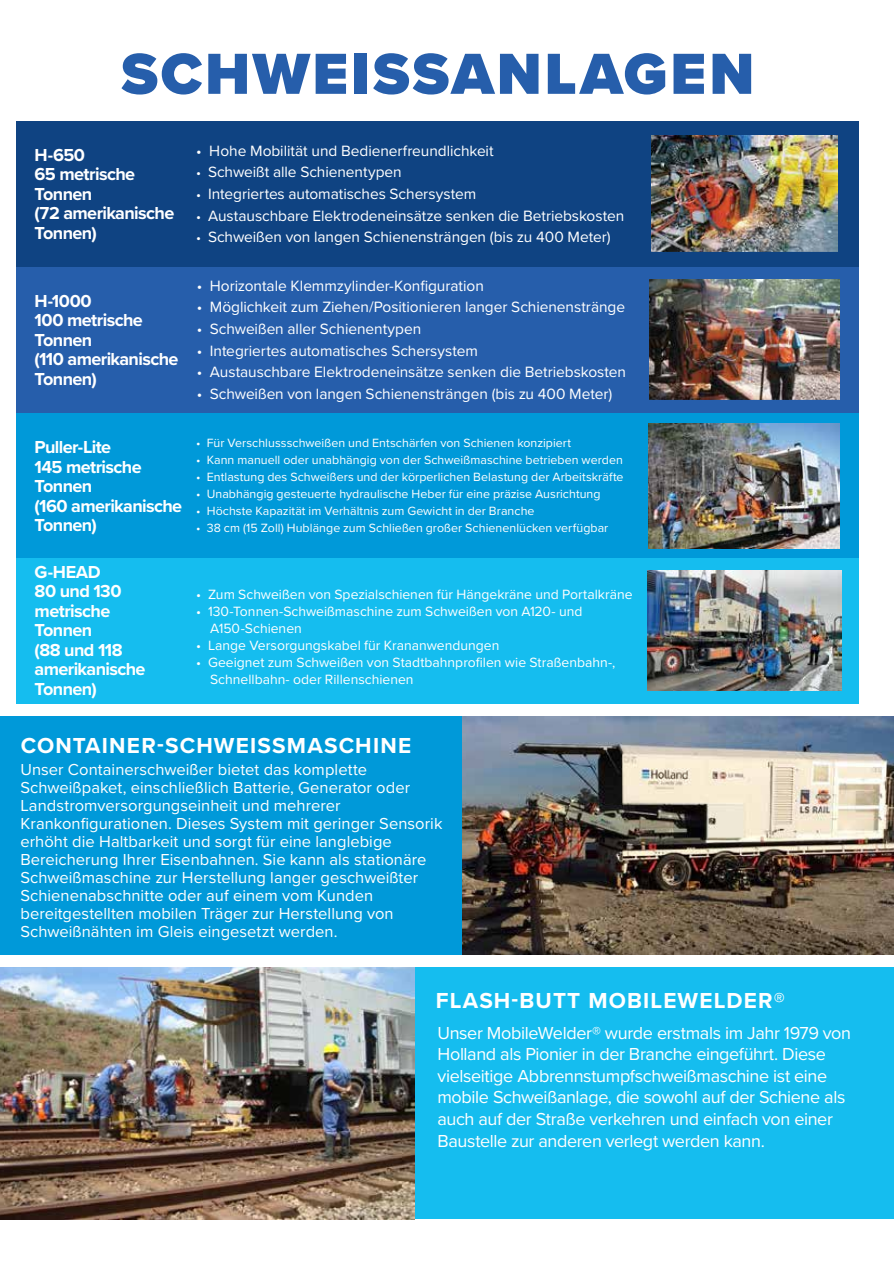
<style>
.page{position:relative;width:894px;height:1263px;background:#fff}
.page>*{position:absolute;margin:0;border:0;box-sizing:border-box;transform-origin:0 0}
.t1{font:900 60px "Proxima Nova";letter-spacing:.045em;color:#265eab}
.t2{font:700 22.5px "Proxima Nova";letter-spacing:.05em;color:#fff}
.t3{font:18px/21.6px "Proxima Nova";letter-spacing:-.02em;color:#fff}
.t4{font:700 18px/19.5px "Proxima Nova";letter-spacing:-.035em;color:#fff}
.t5{font:16.5px/18px "Proxima Nova";color:#fff}
.t6{font:15.45px "Proxima Nova";letter-spacing:-.005em;color:#fff}
.t7{font:13.95px/17px "Proxima Nova";color:#fff}
.t8{font:12.45px "Proxima Nova";letter-spacing:.005em;color:#fff}
.s1{font-size:13.95px}
</style>
<div class="page">
<div style="left:0;top:716px;width:893px;height:239px;background:#0099d9"></div>
<div style="left:0;top:967px;width:893px;height:252px;background:#15bdef"></div>
<img style="left:0;top:967px;width:414px;height:252px">
<img style="left:462px;top:716px;width:431px;height:239px">
<div style="left:16px;top:122px;width:842px;height:145px;background:#0f4382"></div>
<div style="left:16px;top:267px;width:842px;height:146px;background:#265eab"></div>
<div style="left:16px;top:413px;width:842px;height:145px;background:#0099d9"></div>
<div style="left:16px;top:558px;width:842px;height:146px;background:#15bdef"></div>
<img style="left:651px;top:136px;width:186px;height:116px">
<img style="left:649px;top:280px;width:190px;height:120px">
<img style="left:648px;top:423px;width:191px;height:126px">
<img style="left:647px;top:570px;width:194px;height:121px">
<h1 class="t1" style="left:121px;top:29px;width:634px">SCHWEISSANLAGEN</h1>
<p class="t4" style="left:35px;top:145px;width:141px">H-650<br>65 metrische<br>Tonnen<br>(72 amerikanische<br>Tonnen)</p>
<p class="t4" style="left:35px;top:290px;width:145px">H-1000<br>100 metrische<br>Tonnen<br>(110 amerikanische<br>Tonnen)</p>
<p class="t4" style="left:35px;top:437px;width:149px">Puller-Lite<br>145 metrische<br>Tonnen<br>(160 amerikanische<br>Tonnen)</p>
<p class="t4" style="left:35px;top:562px;width:112px">G-HEAD<br>80 und 130 metrische<br>Tonnen<br>(88 und 118 amerikanische<br>Tonnen)</p>
<p class="t6" style="left:196px;top:139px;width:299px">• Hohe Mobilität und Bedienerfreundlichkeit</p>
<p class="t6" style="left:196px;top:161px;width:207px"><span class="s1">•</span> Schweißt alle Schienentypen</p>
<p class="t6" style="left:196px;top:182px;width:281px"><span class="s1">•</span> Integriertes automatisches Schersystem</p>
<p class="t6" style="left:196px;top:204px;width:429px"><span class="s1">•</span> Austauschbare Elektrodeneinsätze senken die Betriebskosten</p>
<p class="t6" style="left:196px;top:226px;width:415px"><span class="s1">•</span> Schweißen von langen Schienensträngen (bis zu 400 Meter)</p>
<p class="t6" style="left:197px;top:274px;width:288px">• Horizontale Klemmzylinder-Konfiguration</p>
<p class="t6" style="left:197px;top:296px;width:430px">• Möglichkeit zum Ziehen/Positionieren langer Schienenstränge</p>
<p class="t6" style="left:197px;top:317px;width:226px">• Schweißen aller Schienentypen</p>
<p class="t6" style="left:197px;top:339px;width:283px">• Integriertes automatisches Schersystem</p>
<p class="t6" style="left:197px;top:361px;width:430px">• Austauschbare Elektrodeneinsätze senken die Betriebskosten</p>
<p class="t6" style="left:197px;top:382px;width:417px">• Schweißen von langen Schienensträngen (bis zu 400 Meter)</p>
<p class="t8" style="left:196px;top:433px;width:376px">• Für Verschlussschweißen und Entschärfen von Schienen konzipiert</p>
<p class="t8" style="left:196px;top:450px;width:428px">• Kann manuell oder unabhängig von der Schweißmaschine betrieben werden</p>
<p class="t8" style="left:196px;top:467px;width:428px">• Entlastung des Schweißers und der körperlichen Belastung der Arbeitskräfte</p>
<p class="t8" style="left:196px;top:484px;width:406px">• Unabhängig gesteuerte hydraulische Heber für eine präzise Ausrichtung</p>
<p class="t8" style="left:196px;top:502px;width:339px">• Höchste Kapazität im Verhältnis zum Gewicht in der Branche</p>
<p class="t8" style="left:196px;top:519px;width:413px">• 38 cm (15 Zoll) Hublänge zum Schließen großer Schienenlücken verfügbar</p>
<p class="t7" style="left:196px;top:586px;width:437px">• Zum Schweißen von Spezialschienen für Hängekräne und Portalkräne</p>
<p class="t7" style="left:210px;top:603px;width:374px;text-indent:-14px">• 130-Tonnen-Schweißmaschine zum Schweißen von A120- und<br>A150-Schienen</p>
<p class="t7" style="left:196px;top:637px;width:304px">• Lange Versorgungskabel für Krananwendungen</p>
<p class="t7" style="left:210px;top:654px;width:407px;text-indent:-14px">• Geeignet zum Schweißen von Stadtbahnprofilen wie Straßenbahn-,<br>Schnellbahn- oder Rillenschienen</p>
<h2 class="t2" style="left:21px;top:729px;width:392px">CONTAINER-SCHWEISSMASCHINE</h2>
<p class="t5" style="left:20px;top:760px;width:423px">Unser Containerschweißer bietet das komplette Schweißpaket, einschließlich Batterie, Generator oder Landstromversorgungseinheit und mehrerer Krankonfigurationen. Dieses System mit geringer Sensorik erhöht die Haltbarkeit und sorgt für eine langlebige Bereicherung Ihrer Eisenbahnen. Sie kann als stationäre Schweißmaschine zur Herstellung langer geschweißter Schienenabschnitte oder auf einem vom Kunden bereitgestellten mobilen Träger zur Herstellung von Schweißnähten im Gleis eingesetzt werden.</p>
<h2 class="t2" style="left:436px;top:983px;width:350px">FLASH-BUTT MOBILEWELDER®</h2>
<p class="t3" style="left:437px;top:1021px;width:415px">Unser MobileWelder® wurde erstmals im Jahr 1979 von Holland als Pionier in der Branche eingeführt. Diese vielseitige Abbrennstumpfschweißmaschine ist eine mobile Schweißanlage, die sowohl auf der Schiene als auch auf der Straße verkehren und einfach von einer Baustelle zur anderen verlegt werden kann.</p>
</div>
